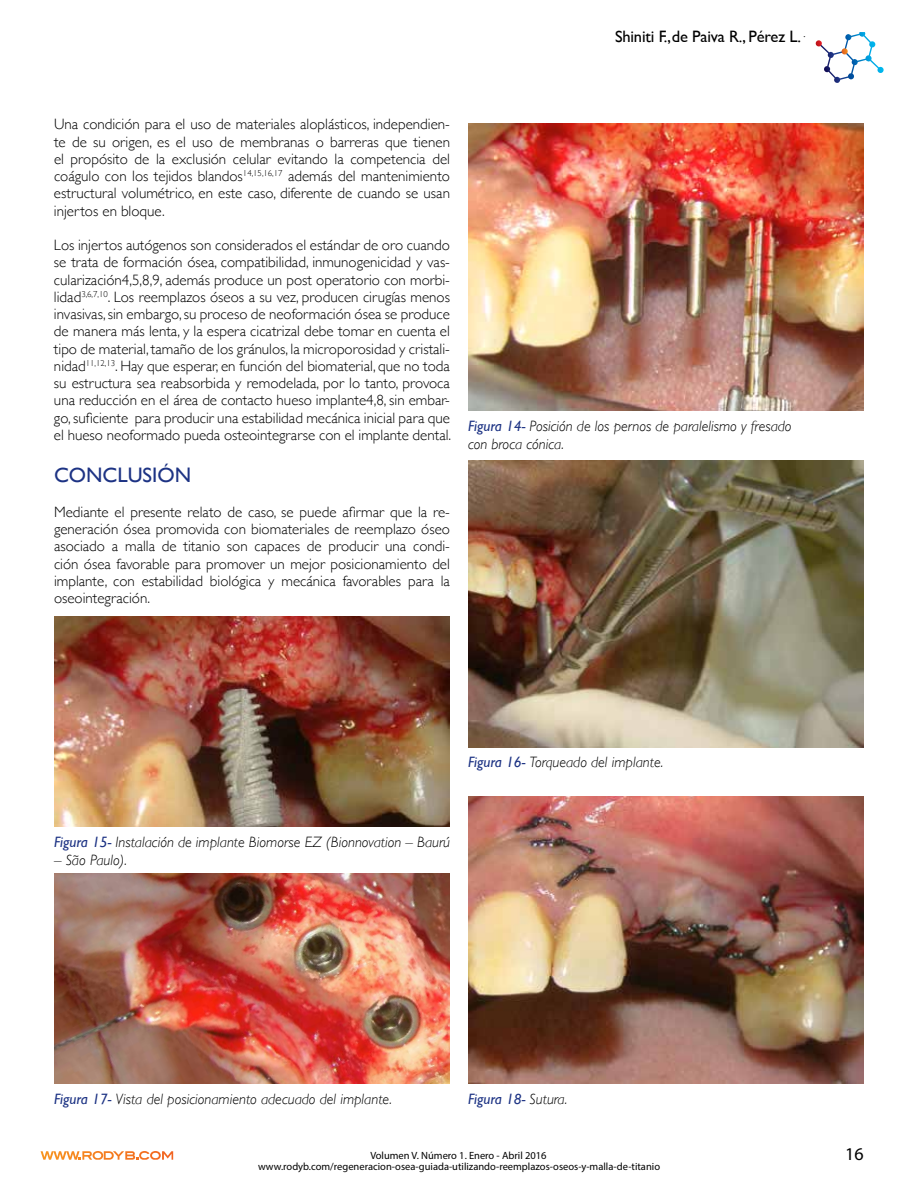
<style>
.page{position:relative;width:918px;height:1188px;background:#fff}
.page>*{position:absolute;margin:0;border:0;box-sizing:border-box;transform-origin:0 0}
.t1{font:21px "Gill Sans";color:#1d3384}
.t2{font:18px "Myriad Pro";color:#000}
.t3{font:16.5px "Gill Sans";letter-spacing:-.01em;color:#000}
.t4{font:300 15px/17.2px "Gill Sans";color:#000;text-align:justify}
.t5{font:italic 300 15px/18px "Gill Sans";color:#000}
.t6{font:italic 15px "Gill Sans";color:#1d3384}
.t7{font:10.5px "Myriad Pro";color:#000}
.s1{font-weight:400;color:#1d3384}
.s2{font-weight:300;color:#000}
</style>
<div class="page">
<svg style="left:815px;top:32px;width:69px;height:51px"></svg>
<svg style="left:41px;top:1151px;width:132px;height:9px"></svg>
<img style="left:468px;top:123px;width:396px;height:288px">
<img style="left:54px;top:616px;width:396px;height:210px">
<img style="left:468px;top:460px;width:395px;height:287px">
<img style="left:54px;top:873px;width:396px;height:210px">
<img style="left:468px;top:796px;width:396px;height:288px">
<p class="t3" style="left:615px;top:27px;width:192px">Shiniti F.,de Paiva R., Pérez L. <sup>.</sup></p>
<p class="t4" style="left:54px;top:115px;width:398px">Una condición para el uso de materiales aloplásticos, independien&shy;te de su origen, es el uso de membranas o barreras que tienen el propósito de la exclusión celular evitando la competencia del coágulo con los tejidos blandos<sup>14,15,16,17</sup> además del mantenimiento estructural volumétrico, en este caso, diferente de cuando se usan injertos en bloque.</p>
<p class="t4" style="left:54px;top:236px;width:399px">Los injertos autógenos son considerados el estándar de oro cuando se trata de formación ósea, compatibilidad, inmunogenicidad y vas&shy;cularización4,5,8,9, además produce un post operatorio con morbi&shy;lidad<sup>3,6,7,10</sup>. Los reemplazos óseos a su vez, producen cirugías menos invasivas, sin embargo, su proceso de neoformación ósea se produce de manera más lenta, y la espera cicatrizal debe tomar en cuenta el tipo de material, tamaño de los gránulos, la microporosidad y cristali&shy;nidad<sup>11,12,13</sup>. Hay que esperar, en función del biomaterial, que no toda su estructura sea reabsorbida y remodelada, por lo tanto, provoca una reducción en el área de contacto hueso implante4,8, sin embar&shy;go, suficiente para producir una estabilidad mecánica inicial para que el hueso neoformado pueda osteointegrarse con el implante dental.</p>
<h1 class="t1" style="left:54px;top:463px;width:133px">Conclusión</h1>
<p class="t4" style="left:54px;top:503px;width:398px">Mediante el presente relato de caso, se puede afirmar que la re&shy;generación ósea promovida con biomateriales de reemplazo óseo asociado a malla de titanio son capaces de producir una condi&shy;ción ósea favorable para promover un mejor posicionamiento del implante, con estabilidad biológica y mecánica favorables para la oseointegración.</p>
<p class="t5" style="left:468px;top:417px;width:325px"><span class="s1">Figura 14-</span> Posición de los pernos de paralelismo y fresado con broca cónica.</p>
<p class="t5" style="left:468px;top:753px;width:197px"><span class="s1">Figura 16-</span> Torqueado del implante.</p>
<p class="t5" style="left:54px;top:833px;width:398px"><span class="s1">Figura 15-</span> Instalación de implante Biomorse EZ (Bionnovation – Baurú</p>
<p class="t5" style="left:54px;top:851px;width:74px">– São Paulo).</p>
<p class="t5" style="left:54px;top:1090px;width:339px"><span class="s1">Figura 17-</span> Vista del posicionamiento adecuado del implante.</p>
<p class="t6" style="left:468px;top:1090px;width:101px">Figura 18- <span class="s2">Sutura.</span></p>
<p class="t7" style="left:370px;top:1149px;width:178px">Volumen V. Número 1. Enero - Abril 2016</p>
<p class="t7" style="left:258px;top:1160px;width:404px">www.rodyb.com/regeneracion-osea-guiada-utilizando-reemplazos-oseos-y-malla-de-titanio</p>
<p class="t2" style="left:845px;top:1143px;width:20px">16</p>
</div>
